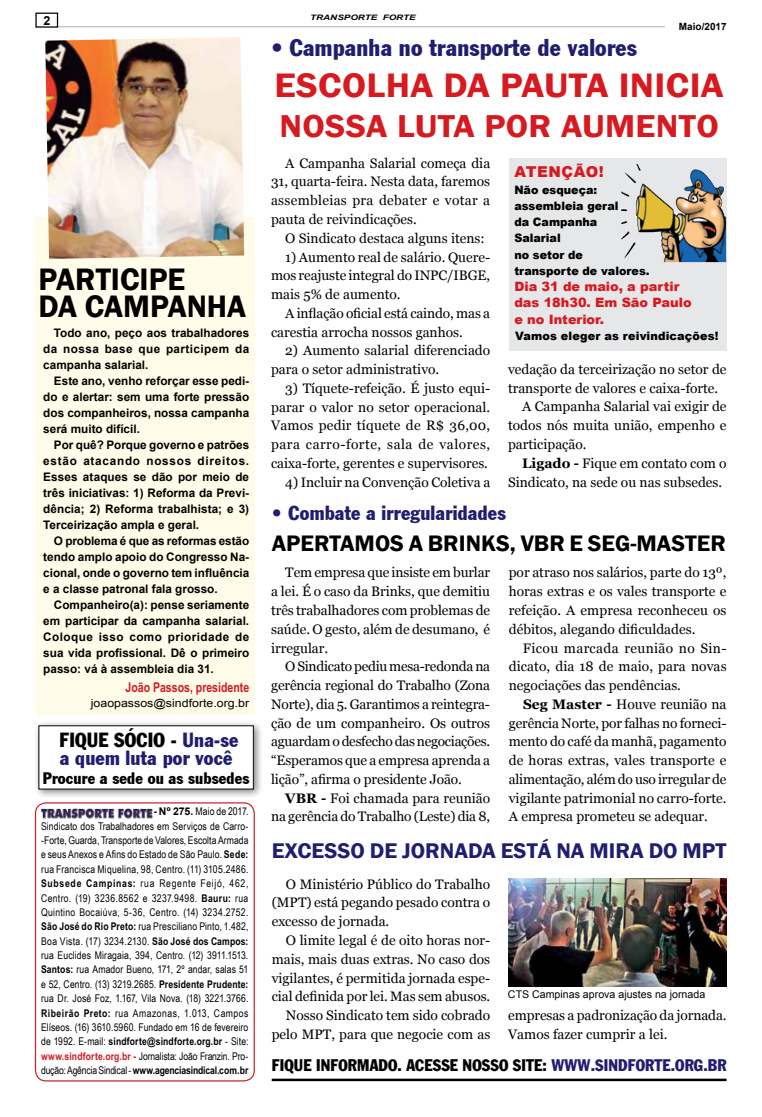
<style>
.page{position:relative;width:762px;height:1117px;background:#fff}
.page>*{position:absolute;margin:0;border:0;box-sizing:border-box;transform-origin:0 0}
.t1{font:600 34.88px "Franklin Gothic";letter-spacing:.01em;color:#d71920;scale:1.08 1}
.t2{font:600 32.5px "Franklin Gothic";letter-spacing:.01em;color:#d71920;scale:1.08 1}
.t3{font:600 31.88px/27.5px "Franklin Gothic";color:#000}
.t4{font:23.75px "Franklin Gothic Condensed";letter-spacing:.01em;color:#211d70}
.t5{font:600 23px "Franklin Gothic";color:#000}
.t6{font:600 21.88px "Franklin Gothic";color:#211d70}
.t7{font:20px/17.5px "Franklin Gothic Condensed";letter-spacing:.01em;color:#211d70;text-align:right}
.t8{font:20px "Franklin Gothic Condensed";color:#000}
.t9{font:16.38px "Franklin Gothic Condensed";letter-spacing:.01em;color:#000}
.t10{font:16.25px "Franklin Gothic Condensed";color:#000}
.t11{font:900 15px "Arial";letter-spacing:.035em;color:#d71920}
.t12{font:13.75px/18.8px "Georgia";color:#000;text-align:justify}
.t13{font:700 13.5px "Arial Narrow";color:#d71920;scale:.95 1}
.t14{font:900 12.88px/16.2px "Arial";color:#d71920}
.t15{font:700 12.5px "Arial";color:#000}
.t16{font:700 11.75px/16px "Arial";color:#000;text-align:justify}
.t17{font:900 11.62px/16.2px "Arial";color:#000;scale:.96 1}
.t18{font:900 11.62px "Arial";color:#000}
.t19{font:11.25px "Arial";color:#000;scale:1.1 1}
.t20{font:10.62px/14.4px "Arial Narrow";letter-spacing:-.005em;color:#000;text-align:justify}
.t21{font:10.62px "Arial";color:#000}
.t22{font:700 10px "Arial";color:#000}
.t23{font:italic 700 7.5px "Arial";color:#000;scale:1.3 1}
.s1{color:#000}
.s2{font-weight:700}
.s3{font-family:"Arial";font-weight:700}
.s4{font-weight:700;color:#d71920}
.s5{color:#211d70}
</style>
<div class="page">
<hr style="left:56px;top:26px;width:609px;height:1px;background:#bcbec0">
<div style="left:35px;top:13px;width:23px;height:15px;border:1px solid #000"></div>
<div style="left:35px;top:802px;width:220px;height:279px;border:1px solid #d2232a;border-radius:11px"></div>
<div style="left:35px;top:217px;width:220px;height:497px;background:#fffde9"></div>
<img style="left:41px;top:808px;width:111px;height:10px">
<img style="left:508px;top:878px;width:218px;height:108px">
<img style="left:45px;top:37px;width:199px;height:222px">
<div style="left:508px;top:158px;width:218px;height:192px;background:#e6e7e8"></div>
<hr style="left:272px;top:1078px;width:454px;height:2px;background:#000">
<img style="left:636px;top:164px;width:58px;height:51px">
<div style="left:33px;top:719px;width:231px;height:80px;background:#000;opacity:.5"></div>
<div style="left:39px;top:725px;width:214px;height:63px;background:#fff"></div>
<p class="t15" style="left:43px;top:11px;width:8px">2</p>
<p class="t23" style="left:310px;top:12px;width:82px">TRANSPORTE FORTE</p>
<h3 class="t4" style="left:271px;top:33px;width:367px">• Campanha no transporte de valores</h3>
<p class="t22" style="left:679px;top:19px;width:49px">Maio/2017</p>
<h3 class="t3" style="left:39px;top:266px;width:68px">PARTICIPE<br>DA CAMPAN</h3>
<h3 class="t3" style="left:207px;top:293px;width:41px">HA</h3>
<p class="t16" style="left:43px;top:325px;width:207px;text-indent:11px">Todo ano, peço aos trabalhadores da nossa base que participem da campanha salarial.</p>
<p class="t16" style="left:43px;top:373px;width:207px;text-indent:11px">Este ano, venho reforçar esse pedi&shy;do e alertar: sem uma forte pressão dos companheiros, nossa campanha será muito difícil.</p>
<p class="t16" style="left:43px;top:437px;width:207px;text-indent:11px">Por quê? Porque governo e patrões estão atacando nossos direitos.<br>Esses ataques se dão por meio de três iniciativas: 1) Reforma da Previ&shy;dência; 2) Reforma trabalhista; e 3)<br>Terceirização ampla e geral.</p>
<p class="t16" style="left:43px;top:533px;width:207px;text-indent:11px">O problema é que as reformas estão tendo amplo apoio do Congresso Na&shy;cional, onde o governo tem influência e a classe patronal fala grosso.</p>
<p class="t16" style="left:43px;top:597px;width:207px;text-indent:11px">Companheiro(a): pense seriamente em participar da campanha salarial.<br>Coloque isso como prioridade de sua vida profissional. Dê o primeiro passo: vá à assembleia dia 31.</p>
<p class="t13" style="left:125px;top:679px;width:132px">João Passos, presidente</p>
<p class="t19" style="left:91px;top:695px;width:145px">joaopassos@sindforte.org.br</p>
<h3 class="t7" style="left:60px;top:731px;width:180px"><span class="s1">SÓCIO -</span> Una-se<br>a quem luta por você</h3>
<p class="t10" style="left:43px;top:767px;width:208px">Procure a sede ou as subsedes</p>
<h3 class="t8" style="left:60px;top:727px;width:21px">FIQUE</h3>
<p class="t20" style="left:41px;top:803px;width:209px;text-indent:113px"><span class="s2">-</span> <span class="s3">Nº 275.</span> Maio de 2017.<br>Sindicato dos Trabalhadores em Serviços de Carro--Forte, Guarda, Transporte de Valores, Escolta Armada e seus Anexos e Afins do Estado de São Paulo. <span class="s2">Sede: </span>rua Francisca Miquelina, 98, Centro. (11) 3105.2486.<br><span class="s2">Subsede Campinas:</span> rua Regente Feijó, 462, Centro. (19) 3236.8562 e 3237.9498. <span class="s2">Bauru:</span> rua Quintino Bocaiúva, 5-36, Centro. (14) 3234.2752.<br><span class="s2">São José do Rio Preto:</span> rua Presciliano Pinto, 1.482, Boa Vista. (17) 3234.2130. <span class="s2">São José dos Campos: </span>rua Euclides Miragaia, 394, Centro. (12) 3911.1513.<br><span class="s2">Santos:</span> rua Amador Bueno, 171, 2º andar, salas 51 e 52, Centro. (13) 3219.2685. <span class="s2">Presidente Prudente: </span>rua Dr. José Foz, 1.167, Vila Nova. (18) 3221.3766.<br><span class="s2">Ribeirão Preto:</span> rua Amazonas, 1.013, Campos Elíseos. (16) 3610.5960. Fundado em 16 de fevereiro de 1992. E-mail: <span class="s2">sindforte@sindforte.org.br</span> - Site: <span class="s4">www.sindforte.org.br -</span> Jornalista: João Franzin. Pro&shy;dução: Agência Sindical - <span class="s2">www.agenciasindical.com.br</span></p>
<h1 class="t1" style="left:274px;top:64px;width:418px">ESCOLHA DA PAUTA INICIA</h1>
<h2 class="t2" style="left:279px;top:106px;width:408px">NOSSA LUTA POR AUMENTO</h2>
<p class="t12" style="left:271px;top:154px;width:221px;text-indent:14px">A Campanha Salarial começa dia 31, quarta-feira. Nesta data, faremos assembleias pra debater e votar a pauta de reivindicações.</p>
<p class="t12" style="left:285px;top:229px;width:201px">O Sindicato destaca alguns itens:</p>
<p class="t12" style="left:271px;top:247px;width:221px;text-indent:14px">1) Aumento real de salário. Quere&shy;mos reajuste integral do INPC/IBGE, mais 5% de aumento.</p>
<p class="t12" style="left:271px;top:304px;width:221px;text-indent:14px">A inflação oficial está caindo, mas a carestia arrocha nossos ganhos.</p>
<p class="t12" style="left:271px;top:341px;width:221px;text-indent:14px">2) Aumento salarial diferenciado para o setor administrativo.</p>
<p class="t12" style="left:271px;top:379px;width:221px;text-indent:14px">3) Tíquete-refeição. É justo equi&shy;parar o valor no setor operacional.<br>Vamos pedir tíquete de R$ 36,00, para carro-forte, sala de valores, caixa-forte, gerentes e supervisores.</p>
<p class="t12" style="left:285px;top:473px;width:206px">4) Incluir na Convenção Coletiva a</p>
<p class="t11" style="left:515px;top:161px;width:91px">Atenção!</p>
<p class="t17" style="left:514px;top:181px;width:142px">Não esqueça: assembleia geral<br>da Campanha<br>Salarial<br>no setor de transporte de valores.</p>
<p class="t14" style="left:514px;top:278px;width:179px">Dia 31 de maio, a partir das 18h30. Em São Paulo e no Interior.</p>
<p class="t18" style="left:515px;top:327px;width:205px">Vamos eleger as reivindicações!</p>
<p class="t12" style="left:508px;top:360px;width:220px">vedação da terceirização no setor de</p>
<p class="t12" style="left:508px;top:379px;width:212px">transporte de valores e caixa-forte.</p>
<p class="t12" style="left:522px;top:397px;width:206px">A Campanha Salarial vai exigir de</p>
<p class="t12" style="left:508px;top:416px;width:220px">todos nós muita união, empenho e</p>
<p class="t12" style="left:508px;top:435px;width:80px">participação.</p>
<p class="t12" style="left:522px;top:454px;width:206px"><span class="s2">Ligado -</span> Fique em contato com o</p>
<p class="t12" style="left:508px;top:472px;width:216px">Sindicato, na sede ou nas subsedes.</p>
<h3 class="t7" style="left:272px;top:504px;width:236px">• Combate a irregularidades</h3>
<h3 class="t5" style="left:272px;top:529px;width:456px">APERTAMOS A BRINKS, VBR E SEG-MASTER</h3>
<p class="t12" style="left:271px;top:563px;width:221px;text-indent:14px">Tem empresa que insiste em burlar a lei. É o caso da Brinks, que demitiu três trabalhadores com problemas de saúde. O gesto, além de desumano, é irregular.</p>
<p class="t12" style="left:271px;top:657px;width:220px;text-indent:14px">O Sindicato pediu mesa-redonda na gerência regional do Trabalho (Zona Norte), dia 5. Garantimos a reintegra&shy;ção de um companheiro. Os outros aguardam o desfecho das negociações. “Esperamos que a empresa aprenda a lição”, afirma o presidente João.</p>
<p class="t12" style="left:271px;top:788px;width:220px;text-align:right"><span class="s2">VBR -</span> Foi chamada para reunião na gerência do Trabalho (Leste) dia 8,</p>
<p class="t12" style="left:509px;top:563px;width:219px">por atraso nos salários, parte do 13º, horas extras e os vales transporte e refeição. A empresa reconheceu os débitos, alegando dificuldades.</p>
<p class="t12" style="left:509px;top:638px;width:219px;text-indent:14px">Ficou marcada reunião no Sin&shy;dicato, dia 18 de maio, para novas negociações das pendências.</p>
<p class="t12" style="left:509px;top:694px;width:219px;text-indent:14px"><span class="s2">Seg Master -</span> Houve reunião na gerência Norte, por falhas no forneci&shy;mento do café da manhã, pagamento de horas extras, vales transporte e alimentação, além do uso irregular de vigilante patrimonial no carro-forte.<br>A empresa prometeu se adequar.</p>
<h3 class="t6" style="left:272px;top:837px;width:456px">EXCESSO DE JORNADA ESTÁ NA MIRA DO MPT</h3>
<p class="t12" style="left:272px;top:874px;width:220px;text-indent:14px">O Ministério Público do Trabalho (MPT) está pegando pesado contra o excesso de jornada.</p>
<p class="t12" style="left:272px;top:930px;width:220px;text-align:right">O limite legal é de oito horas nor&shy;mais, mais duas extras. No caso dos vigilantes, é permitida jornada espe&shy;cial definida por lei. Mas sem abusos.<br>Nosso Sindicato tem sido cobrado pelo MPT, para que negocie com as</p>
<p class="t21" style="left:508px;top:986px;width:199px">CTS Campinas aprova ajustes na jornada</p>
<p class="t12" style="left:508px;top:1006px;width:220px">empresas a padronização da jornada.<br>Vamos fazer cumprir a lei.</p>
<p class="t9" style="left:272px;top:1055px;width:456px">fique informado. Acesse nosso site: <span class="s5">www.sindforte.org.br</span></p>
</div>
